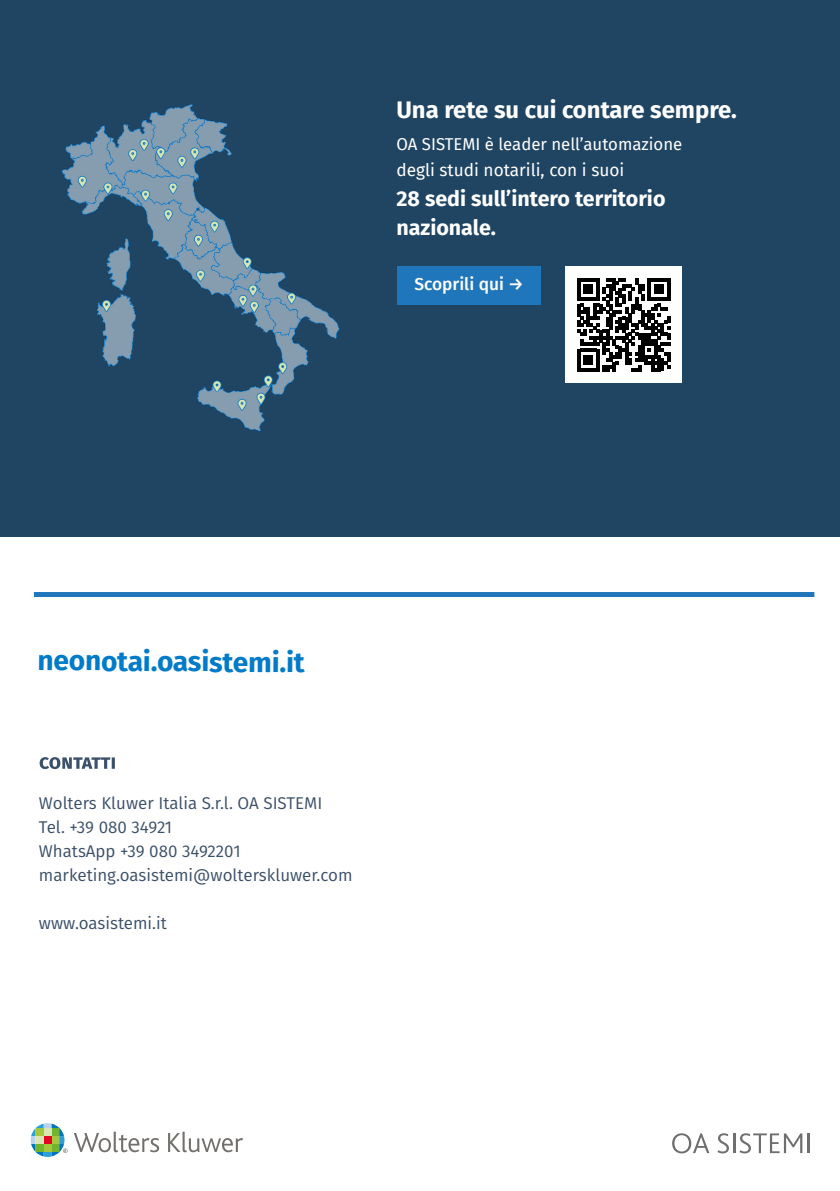
<style>
.page{position:relative;width:840px;height:1191px;background:#fff}
.page>*{position:absolute;margin:0;border:0;box-sizing:border-box;transform-origin:0 0}
.t1{font:700 28px "Fira Sans";color:#007bc9}
.t2{font:700 23.8px "Fira Sans";color:#fff}
.t3{font:700 21.4px/29.8px "Fira Sans";color:#fff}
.t4{font:500 17.4px "Fira Sans";color:#fff}
.t5{font:17.2px "Fira Sans";color:#fff}
.t6{font:17px/24px "Fira Sans";color:#3b5069}
.t7{font:16.8px "Fira Sans";color:#fff}
</style>
<div class="page">
<svg style="left:40px;top:757px;width:75px;height:12px"></svg>
<svg style="left:74px;top:1131px;width:85px;height:21px"></svg>
<svg style="left:168px;top:1131px;width:75px;height:21px"></svg>
<svg style="left:31px;top:1123px;width:36px;height:34px"></svg>
<svg style="left:672px;top:1133px;width:37px;height:20px"></svg>
<svg style="left:717px;top:1133px;width:11px;height:20px"></svg>
<hr style="left:732px;top:1133px;width:3px;height:20px;background:#6f6d6e">
<svg style="left:739px;top:1133px;width:62px;height:20px"></svg>
<hr style="left:807px;top:1133px;width:2px;height:20px;background:#6f6d6e">
<div style="left:0;top:0;width:839px;height:537px;background:#204563"></div>
<img style="left:61px;top:104px;width:279px;height:328px">
<div style="left:565px;top:267px;width:116px;height:116px;background:#fff"></div>
<svg style="left:577px;top:278px;width:93px;height:93px"></svg>
<div style="left:397px;top:266px;width:143px;height:39px;background:#2076ba"></div>
<div style="left:34px;top:592px;width:780px;height:5px;background:#2076ba"></div>
<h2 class="t2" style="left:396px;top:90px;width:342px">Una rete su cui contare sempre.</h2>
<p class="t7" style="left:396px;top:131px;width:287px">OA SISTEMI è leader nell’automazione</p>
<p class="t5" style="left:396px;top:157px;width:229px">degli studi notarili, con i suoi</p>
<p class="t3" style="left:396px;top:182px;width:270px">28 sedi sull’intero territorio nazionale.</p>
<p class="t4" style="left:414px;top:270px;width:111px">Scoprili qui →</p>
<h1 class="t1" style="left:38px;top:635px;width:268px;rotate:1deg">neonotai.oasistemi.it</h1>
<p class="t6" style="left:39px;top:790px;width:315px">Wolters Kluwer Italia S.r.l. OA SISTEMI<br>Tel. +39 080 34921<br>WhatsApp +39 080 3492201 marketing.oasistemi@wolterskluwer.com</p>
<p class="t6" style="left:39px;top:910px;width:129px">www.oasistemi.it</p>
</div>
